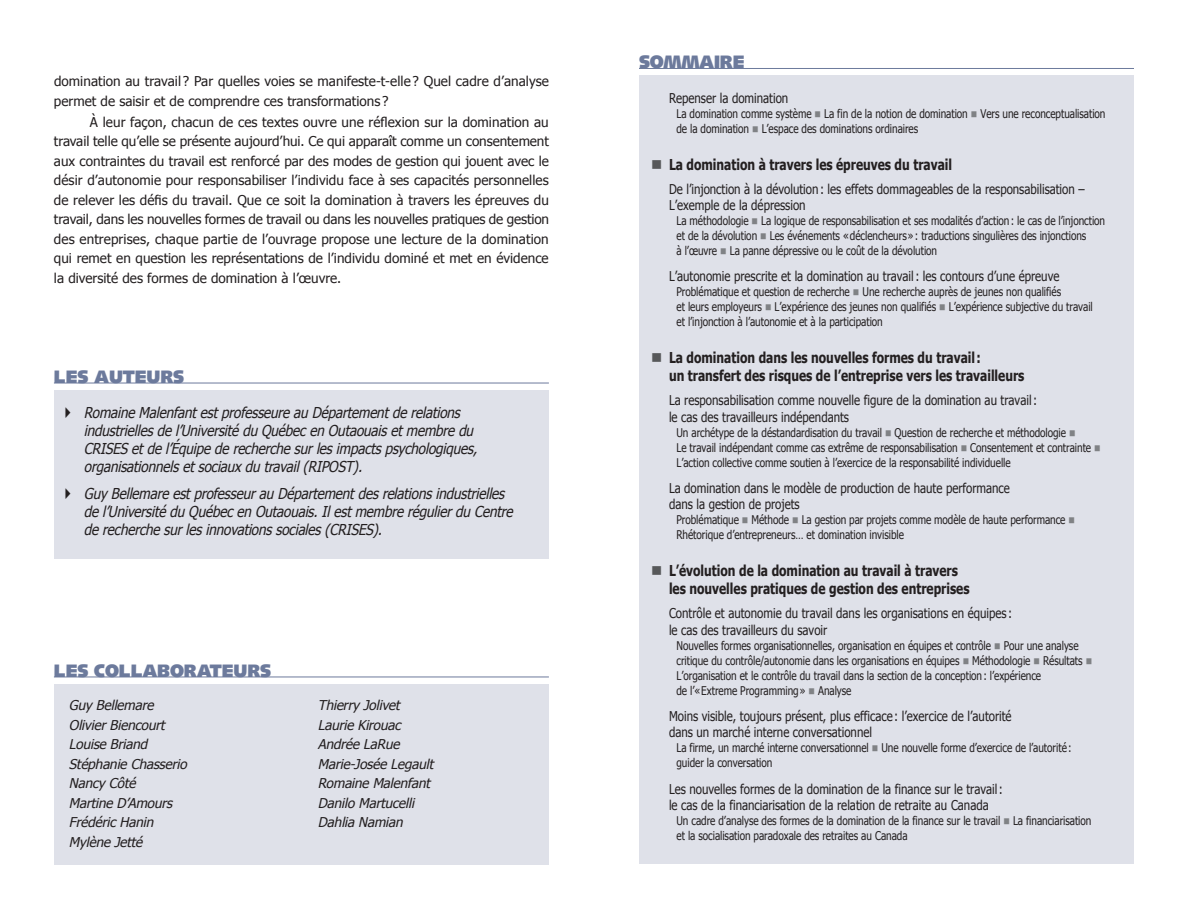
<style>
.page{position:relative;width:1188px;height:918px;background:#fff}
.page>*{position:absolute;margin:0;border:0;box-sizing:border-box;transform-origin:0 0}
.t1{font:900 18px "Syntax LT";letter-spacing:-.01em;color:#6c7a9c}
.t2{font:italic 15px/18px "Tahoma";color:#231f20;scale:.9 1}
.t3{font:700 15px/18px "Tahoma";color:#231f20;scale:.8 1}
.t4{font:13.5px/19.5px "Tahoma";color:#231f20}
.t5{font:13.5px/16.5px "Tahoma";color:#231f20;scale:.85 1}
.t6{font:italic 13.5px/19.5px "Tahoma";letter-spacing:-.265em;color:#231f20}
.t7{font:12px/15px "Tahoma";letter-spacing:-.005em;color:#231f20;scale:.83 1}
.s1{color:#808285}
.s2{color:#57585a}
</style>
<div class="page">
<div style="left:639px;top:75px;width:495px;height:789px;background:#dfe1e9"></div>
<div style="left:54px;top:390px;width:495px;height:169px;background:#dfe1e9"></div>
<div style="left:54px;top:684px;width:495px;height:180px;background:#dfe1e9"></div>
<hr style="left:639px;top:68px;width:495px;height:1px;background:#6c7a9c">
<hr style="left:54px;top:383px;width:495px;height:1px;background:#6c7a9c">
<hr style="left:54px;top:677px;width:495px;height:1px;background:#6c7a9c">
<p class="t4" style="left:54px;top:71px;width:496px">domination au travail ? Par quelles voies se manifeste-t-elle ? Quel cadre d’analyse permet de saisir et de comprendre ces transformations ?</p>
<p class="t4" style="left:54px;top:112px;width:497px;text-align:justify;text-indent:36px">À leur façon, chacun de ces textes ouvre une réflexion sur la domination au travail telle qu’elle se présente aujourd’hui. Ce qui apparaît comme un consentement aux contraintes du travail est renforcé par des modes de gestion qui jouent avec le désir d’autonomie pour responsabiliser l’individu face à ses capacités personnelles de relever les défis du travail. Que ce soit la domination à travers les épreuves du travail, dans les nouvelles formes de travail ou dans les nouvelles pratiques de gestion des entreprises, chaque partie de l’ouvrage propose une lecture de la domination qui remet en question les représentations de l’individu dominé et met en évidence la diversité des formes de domination à l’œuvre.</p>
<h1 class="t1" style="left:54px;top:366px;width:132px">LES AUTEURS</h1>
<p class="t2" style="left:84px;top:403px;width:443px;text-indent:-12px">RomaineMalenfantestprofesseureau Départementderelations industriellesdel’Universitédu Québecen Outaouaisetmembredu CRISES etdel’Équipederecherchesurlesimpactspsychologiques, organisationnelsetsociauxdu travail(RIPOST</p>
<p class="t2" style="left:84px;top:452px;width:473px;line-height:27px;text-indent:269px">).<br>Guy Bellemareestprofesseurau Départementdesrelationsindustrielles</p>
<p class="t2" style="left:84px;top:502px;width:482px">del’Universitédu Québecen Outaouais.Ilestmembrerégulierdu Centre derecherchesurlesinnovationssociales(CRISES).</p>
<h1 class="t1" style="left:54px;top:660px;width:219px">LES COLLABORATEURS</h1>
<p class="t6" style="left:69px;top:695px;width:123px">Guy Bellemare<br>OlivierBiencourt<br>Louise Briand<br>Stéphanie Chasserio<br>N ancy Côté<br>Martine D ’Amours<br>FrédéricHanin<br>My lène Jetté</p>
<p class="t6" style="left:318px;top:695px;width:120px">Thierry Jolivet<br>Laurie Kirouac<br>Andrée LaRue<br>Marie-Josée Legault<br>Romaine Malenfant<br>Danilo Martucelli<br>Dahlia Namian</p>
<h1 class="t1" style="left:639px;top:51px;width:107px">SOMMAIRE</h1>
<p class="t5" style="left:669px;top:89px;width:142px">Repenser la domination</p>
<p class="t7" style="left:676px;top:106px;width:518px">La domination comme système <span class="s1">■</span> La fin de la notion de domination <span class="s1">■</span> Vers une reconceptualisation de la domination <span class="s1">■</span> L’espace des dominations ordinaires</p>
<p class="t3" style="left:651px;top:155px;width:378px"><span class="s2">■</span> La domination à travers les épreuves du travail</p>
<p class="t5" style="left:669px;top:180px;width:491px">De l’injonction à la dévolution: les effets dommageables de la responsabilisation –<br>L’exemple de la dépression</p>
<p class="t7" style="left:676px;top:213px;width:518px">La méthodologie <span class="s1">■</span> La logique de responsabilisation et ses modalités d’action: le cas de l’injonction et de la dévolution <span class="s1">■</span> Les événements «déclencheurs»: traductions singulières des injonctions<br>à l’œuvre <span class="s1">■</span> La panne dépressive ou le coût de la dévolution</p>
<p class="t5" style="left:669px;top:268px;width:461px">L’autonomie prescrite et la domination au travail: les contours d’une épreuve</p>
<p class="t7" style="left:676px;top:284px;width:503px">Problématique et question de recherche <span class="s1">■</span> Une recherche auprès de jeunes non qualifiés<br>et leurs employeurs <span class="s1">■</span> L’expérience des jeunes non qualifiés <span class="s1">■</span> L’expérience subjective du travail et l’injonction à l’autonomie et à la participation</p>
<p class="t3" style="left:669px;top:348px;width:446px;text-indent:-18px"><span class="s2">■</span> La domination dans les nouvelles formes du travail :<br>un transfert des risques de l’entreprise vers les travailleurs</p>
<p class="t5" style="left:669px;top:392px;width:435px">La responsabilisation comme nouvelle figure de la domination au travail: le cas des travailleurs indépendants</p>
<p class="t7" style="left:676px;top:424px;width:513px">Un archétype de la déstandardisation du travail <span class="s1">■</span> Question de recherche et méthodologie <span class="s1">■<br></span>Le travail indépendant comme cas extrême de responsabilisation <span class="s1">■</span> Consentement et contrainte <span class="s1">■<br></span>L’action collective comme soutien à l’exercice de la responsabilité individuelle</p>
<p class="t5" style="left:669px;top:479px;width:403px">La domination dans le modèle de production de haute performance dans la gestion de projets</p>
<p class="t7" style="left:676px;top:512px;width:482px">Problématique <span class="s1">■</span> Méthode <span class="s1">■</span> La gestion par projets comme modèle de haute performance <span class="s1">■<br></span>Rhétorique d’entrepreneurs… et domination invisible</p>
<p class="t3" style="left:669px;top:561px;width:377px;text-indent:-18px"><span class="s2">■</span> L’évolution de la domination au travail à travers les nouvelles pratiques de gestion des entreprises</p>
<p class="t5" style="left:669px;top:605px;width:405px">Contrôle et autonomie du travail dans les organisations en équipes : le cas des travailleurs du savoir</p>
<p class="t7" style="left:676px;top:637px;width:502px">Nouvelles formes organisationnelles, organisation en équipes et contrôle <span class="s1">■</span> Pour une analyse critique du contrôle/autonomie dans les organisations en équipes <span class="s1">■</span> Méthodologie <span class="s1">■</span> Résultats <span class="s1">■ </span>L’organisation et le contrôle du travail dans la section de la conception: l’expérience<br>de l’« Extreme Programming» <span class="s1">■</span> Analyse</p>
<p class="t5" style="left:669px;top:707px;width:405px">Moins visible, toujours présent, plus efficace : l’exercice de l’autorité dans un marché interne conversationnel</p>
<p class="t7" style="left:677px;top:740px;width:478px">La firme, un marché interne conversationnel <span class="s1">■</span> Une nouvelle forme d’exercice de l’autorité: guider la conversation</p>
<p class="t5" style="left:669px;top:780px;width:394px">Les nouvelles formes de la domination de la finance sur le travail: le cas de la financiarisation de la relation de retraite au Canada</p>
<p class="t7" style="left:676px;top:813px;width:501px">Un cadre d’analyse des formes de la domination de la finance sur le travail <span class="s1">■</span> La financiarisation et la socialisation paradoxale des retraites au Canada</p>
</div>
